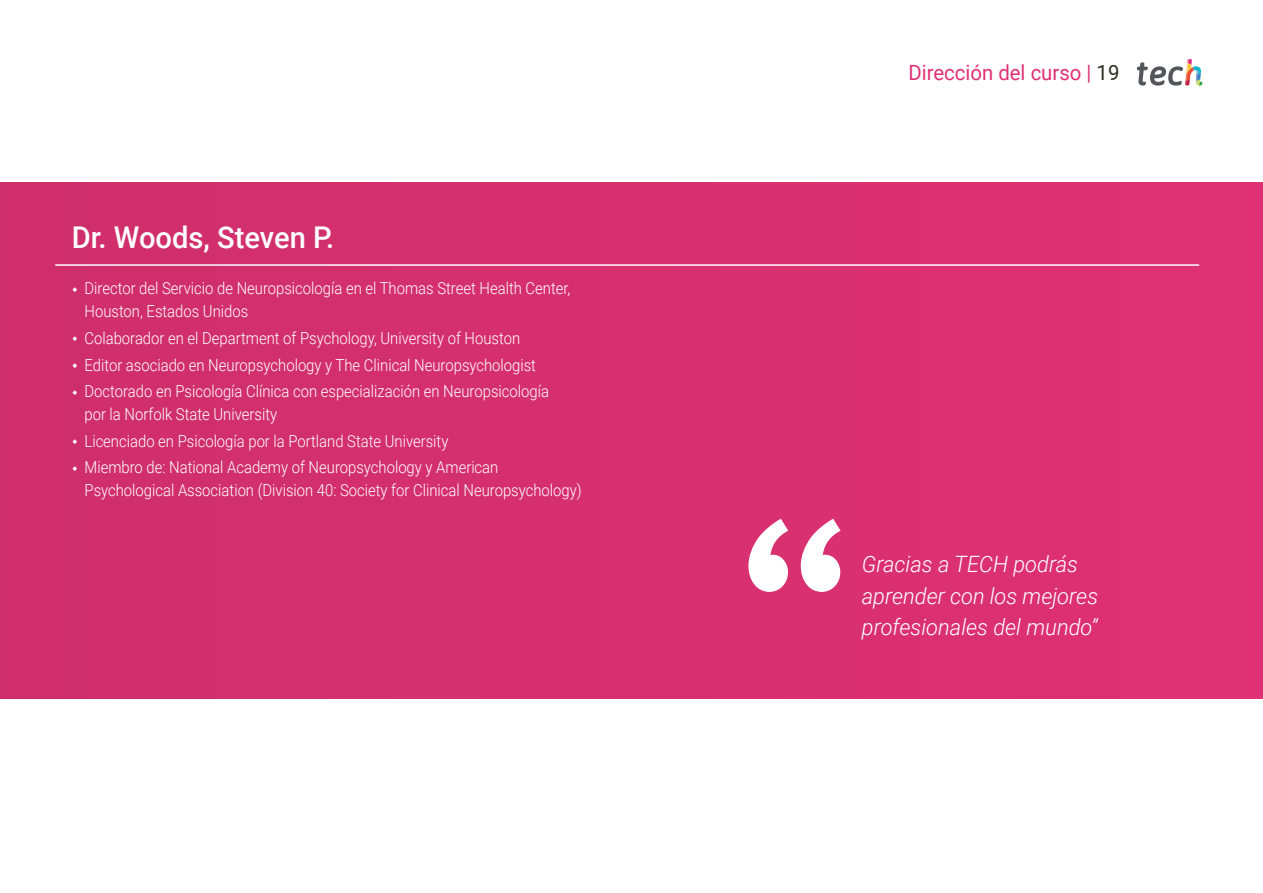
<style>
.page{position:relative;width:1263px;height:893px;background:#fff}
.page>*{position:absolute;margin:0;border:0;box-sizing:border-box;transform-origin:0 0}
.t1{font:500 30px "Roboto";color:#fff}
.t2{font:italic 300 22.5px/31.5px "Roboto";color:#fff}
.t3{font:21px "Roboto";color:#df3174}
.t4{font:300 16.5px/26.7px "Roboto";color:#fff;scale:.9 1}
.s1{color:#312e20}
</style>
<div class="page">
<div style="left:0;top:182px;width:1263px;height:516px;background:#d6306f"></div>
<svg style="left:748px;top:519px;width:92px;height:73px"></svg>
<hr style="left:55px;top:264px;width:1144px;height:2px;background:#fff">
<svg style="left:1137px;top:59px;width:65px;height:27px"></svg>
<h1 class="t1" style="left:72px;top:216px;width:264px">Dr. Woods, Steven P.</h1>
<p class="t4" style="left:85px;top:277px;width:541px;line-height:22.5px">Director del Servicio de Neuropsicología en el Thomas Street Health Center,<br>Houston, Estados Unidos</p>
<p class="t4" style="left:85px;top:324px;width:518px">Colaborador en el Department of Psychology, University of Houston<br>Editor asociado en Neuropsychology y The Clinical Neuropsychologist<br>Doctorado en Psicología Clínica con especialización en Neuropsicología</p>
<p class="t4" style="left:85px;top:400px;width:461px">por la Norfolk State University<br>Licenciado en Psicología por la Portland State University<br>Miembro de: National Academy of Neuropsychology y American</p>
<p class="t4" style="left:85px;top:476px;width:554px">Psychological Association (Division 40: Society for Clinical Neuropsychology)</p>
<p class="t3" style="left:908px;top:57px;width:213px">Dirección del curso | <span class="s1">19</span></p>
<h2 class="t2" style="left:862px;top:548px;width:238px">Gracias a TECH podrás aprender con los mejores profesionales del mundo”</h2>
</div>
